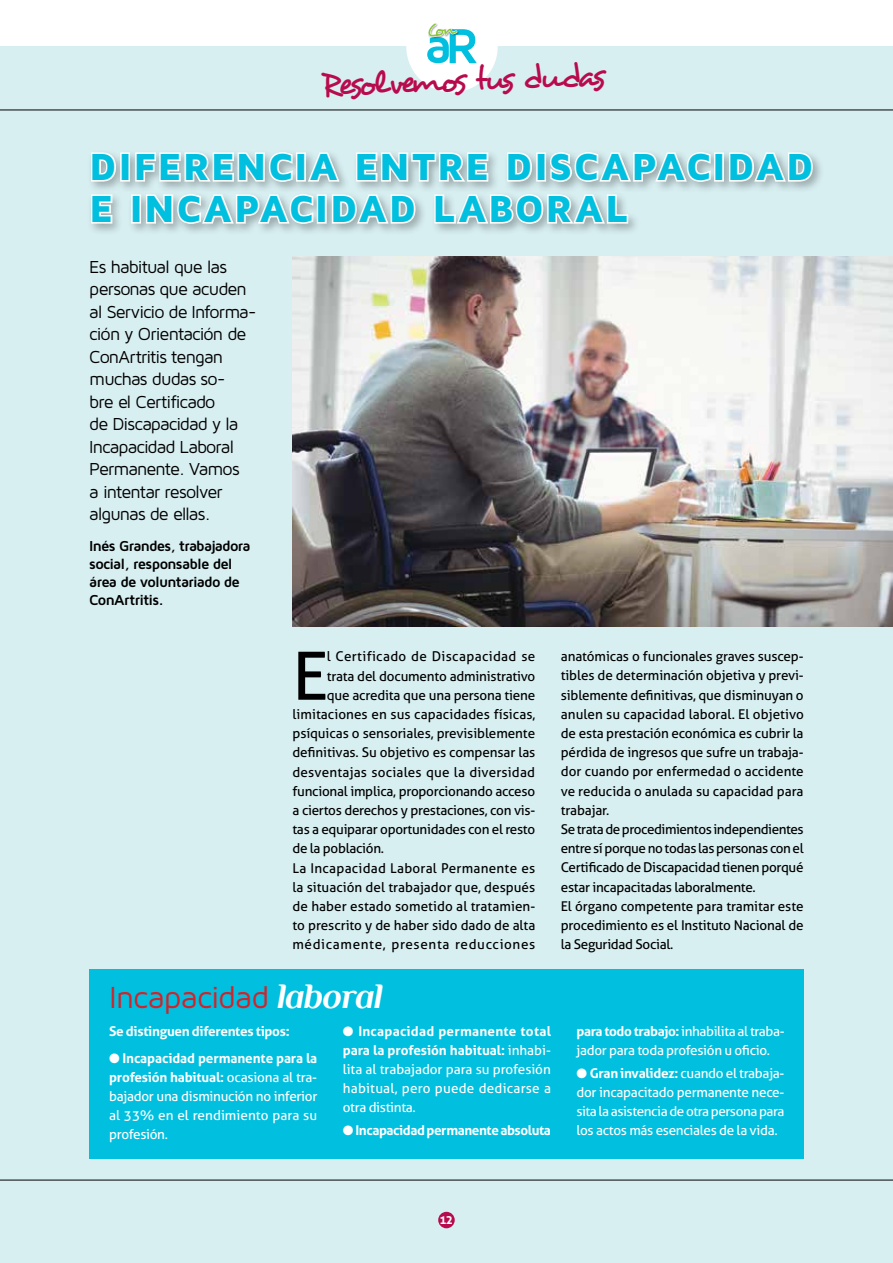
<style>
.page{position:relative;width:893px;height:1263px;background:#fff}
.page>*{position:absolute;margin:0;border:0;box-sizing:border-box;transform-origin:0 0}
.t1{font:66.75px "Aller";color:#000}
.t2{font:900 39px/42px "Maven Pro";letter-spacing:.04em;color:#00bfdf}
.t3{font:33.75px "Desyrel";color:#b80b4d}
.t4{font:31.65px "Maven Pro";color:#d2232a}
.t5{font:18px/22.5px "Maven Pro";letter-spacing:-.05em;color:#000}
.t6{font:700 15px/18px "Maven Pro";letter-spacing:-.05em;color:#000}
.t7{font:13.5px/19.2px "Aller";letter-spacing:-.01em;color:#000}
.t8{font:13.5px/18.9px "Aller";letter-spacing:-.02em;color:#fff;text-align:justify}
.t9{font:700 13.5px "Aller";letter-spacing:-.03em;color:#fff}
.t10{font:13.5px "Aller";letter-spacing:.015em;color:#000}
.t11{font:13.5px "Aller";letter-spacing:.02em;color:#000}
.t12{font:13.5px "Aller";letter-spacing:.045em;color:#000}
.t13{font:13.5px "Aller";letter-spacing:.025em;color:#000}
.t14{font:700 12px "Aller";color:#fff}
.s1{font-family:"Philosopher";font-weight:700;font-style:italic;font-size:35.85px;color:#fff}
.s2{font-weight:700}
</style>
<div class="page">
<div style="left:0;top:47px;width:893px;height:1216px;background:#d8eff2"></div>
<div style="left:406px;top:1px;width:92px;height:91px;background:#fff;border-radius:50%"></div>
<svg style="left:427px;top:23px;width:50px;height:40px"></svg>
<div style="left:87px;top:149px;width:738px;height:87px;background:#000;opacity:.3"></div>
<svg style="left:90px;top:151px;width:28px;height:32px"></svg>
<div style="left:120px;top:152px;width:10px;height:30px;border:3px solid #fff"></div>
<svg style="left:134px;top:151px;width:160px;height:32px"></svg>
<div style="left:296px;top:152px;width:10px;height:30px;border:3px solid #fff"></div>
<svg style="left:306px;top:150px;width:36px;height:33px"></svg>
<svg style="left:355px;top:151px;width:135px;height:32px;background:#d7e1e3"></svg>
<svg style="left:505px;top:151px;width:29px;height:32px"></svg>
<div style="left:536px;top:152px;width:10px;height:30px;border:3px solid #fff"></div>
<svg style="left:548px;top:150px;width:164px;height:33px"></svg>
<div style="left:714px;top:152px;width:10px;height:30px;border:3px solid #fff"></div>
<svg style="left:727px;top:150px;width:87px;height:33px"></svg>
<svg style="left:90px;top:193px;width:24px;height:32px"></svg>
<div style="left:131px;top:194px;width:10px;height:30px;border:3px solid #fff"></div>
<svg style="left:144px;top:192px;width:171px;height:33px"></svg>
<div style="left:317px;top:194px;width:10px;height:30px;border:3px solid #fff"></div>
<svg style="left:330px;top:192px;width:87px;height:33px"></svg>
<svg style="left:433px;top:192px;width:197px;height:33px"></svg>
<hr style="left:0;top:1180px;width:893px;height:1px;background:#000">
<hr style="left:0;top:110px;width:893px;height:1px;background:#000">
<div style="left:89px;top:969px;width:715px;height:190px;background:#00bfdf"></div>
<div style="left:438px;top:1212px;width:17px;height:16px;background:#b80b4d;border-radius:50%"></div>
<img style="left:292px;top:256px;width:601px;height:370px">
<h3 class="t3" style="left:321px;top:63px;width:285px;rotate:-2deg">Resol vemos tus dudas</h3>
<h2 class="t2" style="left:89px;top:144px;width:726px">DIFERENCIA ENTRE DISCAPACIDAD<br>E INCAPACIDAD LABORAL</h2>
<p class="t5" style="left:89px;top:255px;width:169px">Es habitual que las personas que acuden al Servicio de I nforma&shy;ción y Orientación de<br>ConArtritis tengan muchas dudas so-<br>bre el Certificado<br>de Discapacidad y la<br>I ncapacidad Laboral<br>Permanente. Vamos<br>a intentar resolver algunas de ellas.</p>
<p class="t6" style="left:89px;top:536px;width:163px">Inés Grandes, trabajadora social, responsable del área de voluntariado de<br>ConArtritis.</p>
<h1 class="t1" style="left:292px;top:635px;width:37px">E</h1>
<p class="t13" style="left:327px;top:648px;width:210px">l Certificado de Discapacidad se</p>
<p class="t7" style="left:327px;top:666px;width:210px">trata del documento administrativo</p>
<p class="t7" style="left:327px;top:685px;width:210px">que acredita que una persona tiene</p>
<p class="t7" style="left:292px;top:704px;width:244px">limitaciones en sus capacidades físicas,</p>
<p class="t7" style="left:292px;top:724px;width:244px">psíquicas o sensoriales, previsiblemente</p>
<p class="t7" style="left:292px;top:743px;width:244px">definitivas. Su objetivo es compensar las</p>
<p class="t10" style="left:292px;top:763px;width:244px">desventajas sociales que la diversidad</p>
<p class="t7" style="left:292px;top:781px;width:244px">funcional implica, proporcionando acceso</p>
<p class="t7" style="left:292px;top:800px;width:244px">a ciertos derechos y prestaciones, con vis-</p>
<p class="t7" style="left:292px;top:820px;width:244px">tas a equiparar oportunidades con el resto</p>
<p class="t7" style="left:292px;top:839px;width:93px">de la población.</p>
<p class="t11" style="left:292px;top:859px;width:244px">La Incapacidad Laboral Permanente es</p>
<p class="t7" style="left:292px;top:877px;width:244px">la situación del trabajador que, después</p>
<p class="t7" style="left:292px;top:896px;width:244px">de haber estado sometido al tratamien-</p>
<p class="t7" style="left:292px;top:916px;width:244px">to prescrito y de haber sido dado de alta</p>
<p class="t12" style="left:292px;top:936px;width:244px">médicamente, presenta reducciones</p>
<p class="t7" style="left:561px;top:647px;width:244px">anatómicas o funcionales graves suscep&shy;tibles de determinación objetiva y previ&shy;siblemente definitivas, que disminuyan o anulen su capacidad laboral. El objetivo de esta prestación económica es cubrir la pérdida de ingresos que sufre un trabaja&shy;dor cuando por enfermedad o accidente ve reducida o anulada su capacidad para trabajar.<br>Se trata de procedimientos independientes entre sí porque no todas las personas con el Certificado de Discapacidad tienen porqué estar incapacitadas laboralmente.<br>El órgano competente para tramitar este procedimiento es el Instituto Nacional de la Seguridad Social.</p>
<h3 class="t4" style="left:109px;top:977px;width:276px">I ncapacidad <span class="s1">laboral</span></h3>
<p class="t9" style="left:109px;top:1023px;width:182px">Se distinguen diferentes tipos:</p>
<p class="t8" style="left:109px;top:1049px;width:210px">● <span class="s2">Incapacidad permanente para la profesión habitual:</span> ocasiona al tra&shy;bajador una disminución no inferior al 33% en el rendimiento para su profesión.</p>
<p class="t8" style="left:343px;top:1022px;width:210px">● <span class="s2">Incapacidad permanente total para la profesión habitual:</span> inhabi&shy;lita al trabajador para su profesión habitual, pero puede dedicarse a otra distinta.</p>
<p class="t9" style="left:343px;top:1122px;width:210px">● Incapacidad permanente absoluta</p>
<p class="t8" style="left:576px;top:1021px;width:210px"><span class="s2">para todo trabajo:</span> inhabilita al traba&shy;jador para toda profesión u oficio.</p>
<p class="t8" style="left:576px;top:1064px;width:210px">● <span class="s2">Gran invalidez:</span> cuando el trabaja&shy;dor incapacitado permanente nece&shy;sita la asistencia de otra persona para los actos más esenciales de la vida.</p>
<p class="t14" style="left:440px;top:1212px;width:15px">12</p>
</div>
